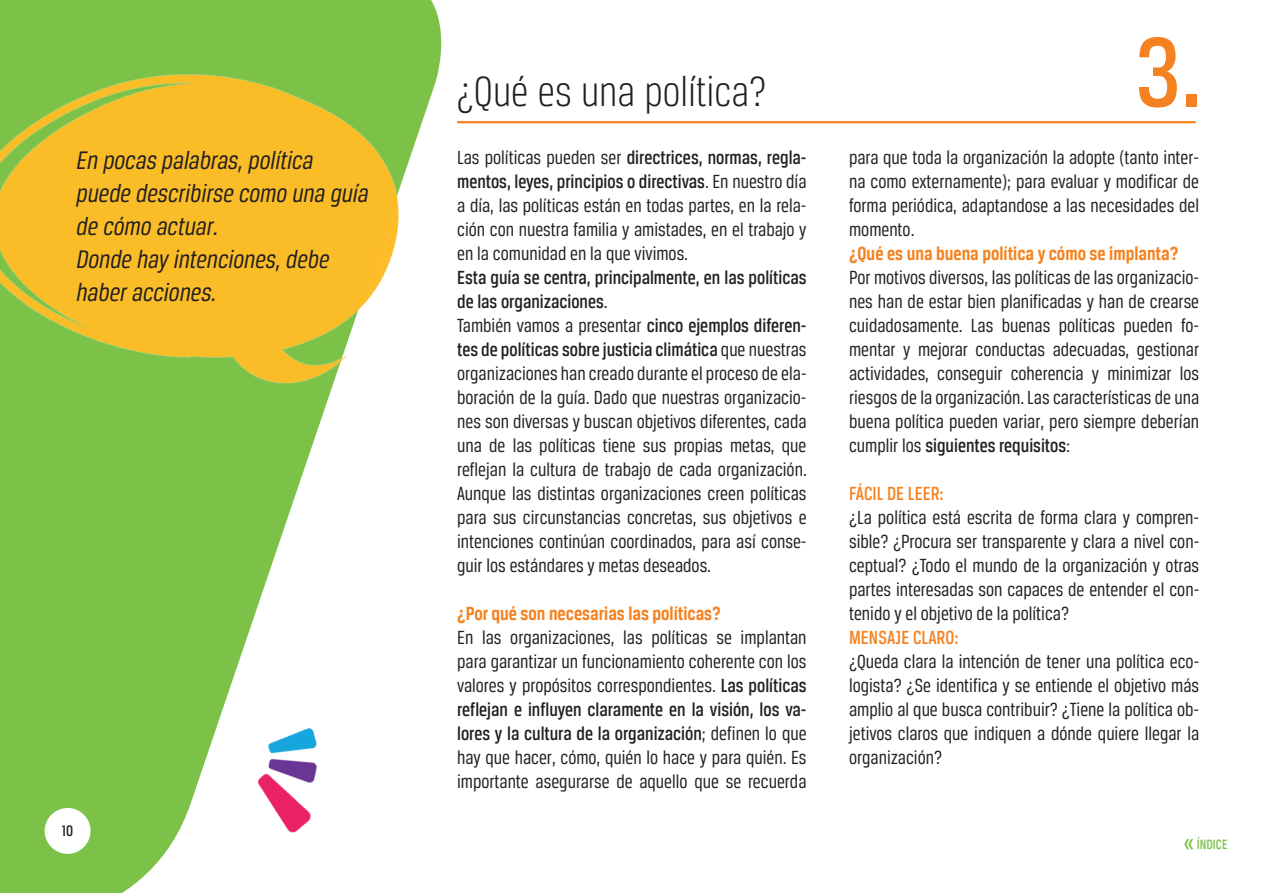
<style>
.page{position:relative;width:1263px;height:893px;background:#fff}
.page>*{position:absolute;margin:0;border:0;box-sizing:border-box;transform-origin:0 0}
.t1{font:500 105px "Breuer Condensed";color:#f58220}
.t2{font:300 45px "Breuer Condensed";color:#231f20}
.t3{font:italic 27px/33px "Breuer Condensed";color:#231f20}
.t4{font:20.25px/24px "Breuer Condensed";color:#231f20;text-align:justify}
.t5{font:700 20.25px "Breuer Condensed";color:#f58220}
.t6{font:500 20.25px "Breuer Condensed";color:#f58220}
.t7{font:500 16.2px "Breuer Condensed";color:#231f20}
.t8{font:500 14.4px "Breuer Condensed";color:#7cc248}
.s1{font-weight:500}
.s2{font-size:27px}
</style>
<div class="page">
<svg style="left:0;top:0;width:476px;height:893px;fill:#7cc248"></svg>
<div style="left:457px;top:269px;width:349px;height:44px;background:#fff"></div>
<div style="left:457px;top:317px;width:349px;height:260px;background:#fff"></div>
<div style="left:457px;top:581px;width:349px;height:20px;background:#fff"></div>
<div style="left:457px;top:605px;width:349px;height:20px;background:#fff"></div>
<div style="left:457px;top:629px;width:349px;height:164px;background:#fff"></div>
<hr style="left:457px;top:121px;width:739px;height:2px;background:#f58220">
<img style="left:198px;top:689px;width:174px;height:174px">
<img style="left:0;top:19px;width:428px;height:394px">
<div style="left:45px;top:808px;width:46px;height:46px;background:#fff;border-radius:50%"></div>
<h3 class="t3" style="left:77px;top:143px;width:294px">En pocas palabras, política puede describirse como una guía de cómo actuar.<br>Donde hay intenciones, debe haber acciones.</h3>
<p class="t7" style="left:62px;top:822px;width:13px">10</p>
<h2 class="t2" style="left:456px;top:67px;width:311px">¿Qué es una política?</h2>
<p class="t4" style="left:457px;top:145px;width:351px">Las políticas pueden ser <span class="s1">directrices, normas, regla&shy;mentos, leyes, principios o directivas</span>. En nuestro día a día, las políticas están en todas partes, en la rela&shy;ción con nuestra familia y amistades, en el trabajo y en la comunidad en la que vivimos.</p>
<p class="t4" style="left:457px;top:265px;width:351px;text-align:left"><span class="s1">Esta guía se centra, principalmente, en las políticas de las organizaciones</span>.<br>También vamos a presentar <span class="s1">cinco ejemplos diferen&shy;tes de políticas sobre justicia climática</span> que nuestras organizaciones han creado durante el proceso de ela&shy;boración de la guía. Dado que nuestras organizacio&shy;nes son diversas y buscan objetivos diferentes, cada una de las políticas tiene sus propias metas, que reflejan la cultura de trabajo de cada organización.<br>Aunque las distintas organizaciones creen políticas para sus circunstancias concretas, sus objetivos e intenciones continúan coordinados, para así conse&shy;guir los estándares y metas deseados.</p>
<p class="t5" style="left:457px;top:602px;width:265px">¿Por qué son necesarias las políticas?</p>
<p class="t4" style="left:457px;top:625px;width:351px">En las organizaciones, las políticas se implantan para garantizar un funcionamiento coherente con los valores y propósitos correspondientes. <span class="s1">Las políticas reflejan e influyen claramente en la visión, los va&shy;lores y la cultura de la organización</span>; definen lo que hay que hacer, cómo, quién lo hace y para quién. Es importante asegurarse de aquello que se recuerda</p>
<h1 class="t1" style="left:1136px;top:15px;width:67px">3.</h1>
<p class="t4" style="left:849px;top:145px;width:352px">para que toda la organización la adopte (tanto inter&shy;na como externamente); para evaluar y modificar de forma periódica, adaptandose a las necesidades del momento.</p>
<p class="t5" style="left:849px;top:242px;width:331px">¿Qué es una buena política y cómo se implanta?</p>
<p class="t4" style="left:849px;top:265px;width:352px">Por motivos diversos, las políticas de las organizacio&shy;nes han de estar bien planificadas y han de crearse cuidadosamente. Las buenas políticas pueden fo&shy;mentar y mejorar conductas adecuadas, gestionar actividades, conseguir coherencia y minimizar los riesgos de la organización. Las características de una buena política pueden variar, pero siempre deberían cumplir los <span class="s1">siguientes requisitos</span>:</p>
<p class="t6" style="left:849px;top:482px;width:96px">FÁCIL DE LEER:</p>
<p class="t4" style="left:849px;top:505px;width:352px">¿La política está escrita de forma clara y compren&shy;sible? ¿Procura ser transparente y clara a nivel con&shy;ceptual? ¿Todo el mundo de la organización y otras partes interesadas son capaces de entender el con&shy;tenido y el objetivo de la política?</p>
<p class="t6" style="left:849px;top:626px;width:111px">MENSAJE CLARO:</p>
<p class="t4" style="left:849px;top:649px;width:352px">¿Queda clara la intención de tener una política eco&shy;logista? ¿Se identifica y se entiende el objetivo más amplio al que busca contribuir? ¿Tiene la política ob&shy;jetivos claros que indiquen a dónde quiere llegar la organización?</p>
<p class="t8" style="left:1183px;top:837px;width:46px"><span class="s2">«</span> ÍNDICE</p>
</div>
